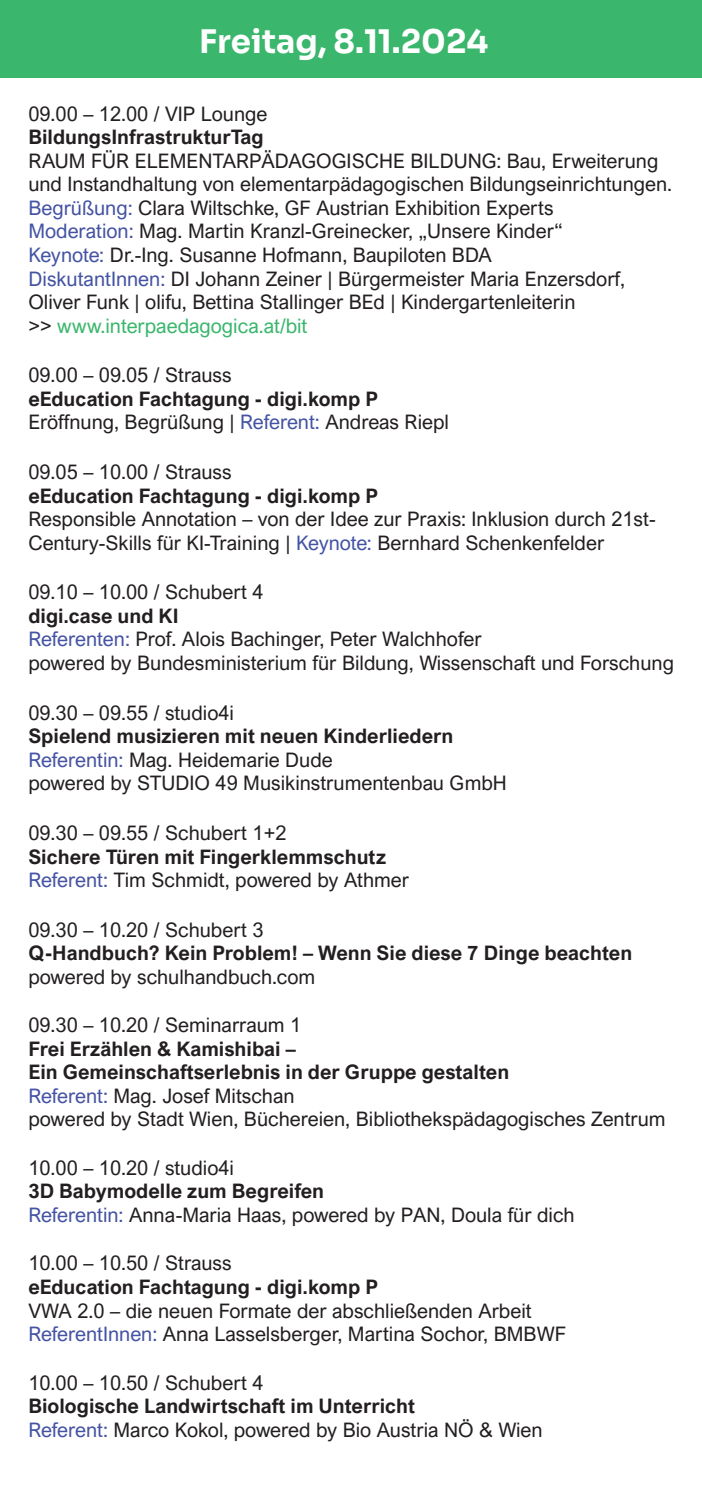
<style>
.page{position:relative;width:702px;height:1489px;background:#fff}
.page>*{position:absolute;margin:0;border:0;box-sizing:border-box;transform-origin:0 0}
.t1{font:700 32.5px "Sora";color:#fff}
.t2{font:20px/23.5px "Arial Nova";color:#231f20}
.t3{font:700 20px/23.5px "Arial Nova";color:#231f20}
.s1{color:#4453a3}
.s2{color:#3ab76c}
.s3{font-weight:700}
.s4{font-weight:400;color:#4453a3}
.s5{font-weight:400}
</style>
<div class="page">
<div style="left:0;top:0;width:702px;height:78px;background:#3ab76c"></div>
<h1 class="t1" style="left:199px;top:14px;width:291px">Freitag, 8.11.2024</h1>
<p class="t2" style="left:28px;top:102px;width:240px">09.00 – 12.00 / VIP Lounge</p>
<p class="t3" style="left:28px;top:125px;width:237px">BildungsInfrastrukturTag</p>
<p class="t2" style="left:28px;top:149px;width:645px">RAUM FÜR ELEMENTARPÄDAGOGISCHE BILDUNG: Bau, Erweiterung und Instandhaltung von elementarpädagogischen Bildungseinrichtungen.<br><span class="s1">Begrüßung:</span> Clara Wiltschke, GF Austrian Exhibition Experts<br><span class="s1">Moderation:</span> Mag. Martin Kranzl-Greinecker, „Unsere Kinder“<br><span class="s1">Keynote:</span> Dr.-Ing. Susanne Hofmann, Baupiloten BDA<br><span class="s1">DiskutantInnen:</span> DI Johann Zeiner | Bürgermeister Maria Enzersdorf, Oliver Funk | olifu, Bettina Stallinger BEd | Kindergartenleiterin<br>&gt;&gt; <span class="s2">www.interpaedagogica.at/bit</span></p>
<p class="t2" style="left:28px;top:363px;width:205px">09.00 – 09.05 / Strauss</p>
<p class="t2" style="left:28px;top:387px;width:422px"><span class="s3">eEducation Fachtagung - digi.komp P<br></span>Eröffnung, Begrüßung | <span class="s1">Referent:</span> Andreas Riepl</p>
<p class="t2" style="left:28px;top:460px;width:205px">09.05 – 10.00 / Strauss</p>
<p class="t3" style="left:28px;top:483px;width:351px">eEducation Fachtagung - digi.komp P</p>
<p class="t2" style="left:28px;top:507px;width:628px">Responsible Annotation – von der Idee zur Praxis: Inklusion durch 21st-<br>Century-Skills für KI-Training | <span class="s1">Keynote:</span> Bernhard Schenkenfelder</p>
<p class="t2" style="left:28px;top:580px;width:237px">09.10 – 10.00 / Schubert 4</p>
<p class="t2" style="left:28px;top:604px;width:647px"><span class="s3">digi.case und KI<br></span><span class="s1">Referenten:</span> Prof. Alois Bachinger, Peter Walchhofer<br>powered by Bundesministerium für Bildung, Wissenschaft und Forschung</p>
<p class="t2" style="left:28px;top:700px;width:207px">09.30 – 09.55 / studio4i</p>
<p class="t2" style="left:28px;top:724px;width:480px"><span class="s3">Spielend musizieren mit neuen Kinderliedern<br></span><span class="s1">Referentin:</span> Mag. Heidemarie Dude<br>powered by STUDIO 49 Musikinstrumentenbau GmbH</p>
<p class="t2" style="left:28px;top:821px;width:260px">09.30 – 09.55 / Schubert 1+2</p>
<p class="t3" style="left:28px;top:844px;width:382px">Sichere Türen mit Fingerklemmschutz<br><span class="s4">Referent:</span> <span class="s5">Tim Schmidt, powered by Athmer</span></p>
<p class="t2" style="left:28px;top:917px;width:237px">09.30 – 10.20 / Schubert 3</p>
<p class="t3" style="left:28px;top:941px;width:605px">Q-Handbuch? Kein Problem! – Wenn Sie diese 7 Dinge beachten</p>
<p class="t2" style="left:28px;top:964px;width:288px">powered by schulhandbuch.com</p>
<p class="t2" style="left:28px;top:1013px;width:274px">09.30 – 10.20 / Seminarraum 1</p>
<p class="t2" style="left:28px;top:1036px;width:638px"><span class="s3">Frei Erzählen &amp; Kamishibai –<br>Ein Gemeinschaftserlebnis in der Gruppe gestalten<br></span><span class="s1">Referent:</span> Mag. Josef Mitschan<br>powered by Stadt Wien, Büchereien, Bibliothekspädagogisches Zentrum</p>
<p class="t2" style="left:28px;top:1155px;width:207px">10.00 – 10.20 / studio4i</p>
<p class="t2" style="left:28px;top:1179px;width:548px"><span class="s3">3D Babymodelle zum Begreifen<br></span><span class="s1">Referentin:</span> Anna-Maria Haas, powered by PAN, Doula für dich</p>
<p class="t2" style="left:28px;top:1251px;width:205px">10.00 – 10.50 / Strauss</p>
<p class="t3" style="left:28px;top:1274px;width:351px">eEducation Fachtagung - digi.komp P</p>
<p class="t2" style="left:28px;top:1298px;width:539px">VWA 2.0 – die neuen Formate der abschließenden Arbeit<br><span class="s1">ReferentInnen:</span> Anna Lasselsberger, Martina Sochor, BMBWF</p>
<p class="t2" style="left:28px;top:1370px;width:237px">10.00 – 10.50 / Schubert 4</p>
<p class="t3" style="left:28px;top:1393px;width:515px">Biologische Landwirtschaft im Unterricht<br><span class="s4">Referent:</span> <span class="s5">Marco Kokol, powered by Bio Austria NÖ &amp; Wien</span></p>
</div>
